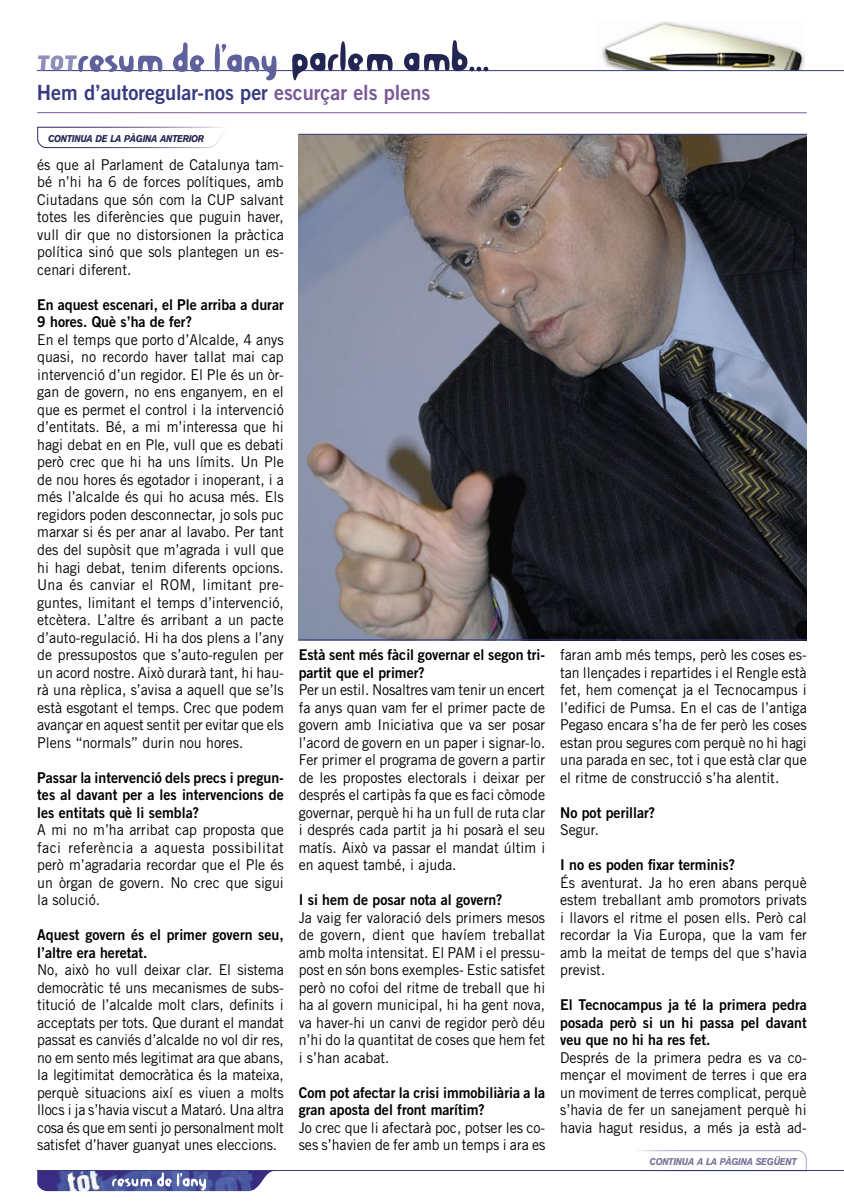
<style>
.page{position:relative;width:844px;height:1201px;background:#fff}
.page>*{position:absolute;margin:0;border:0;box-sizing:border-box;transform-origin:0 0}
.TITULAR_Trade_1_Cols{font:21px "Trade Gothic Bold Two";color:#383b82;scale:.95 1}
.TEXT_Trade_1er{font:14.88px/17.5px "Trade Gothic";color:#000;text-align:justify;scale:.95 1}
.TEXT_Trade_Pregunta{font:14.88px/17.5px "Trade Gothic Bold Two";color:#000;scale:.95 1}
.t1{font:italic 700 9.8px "Akzidenz Grotesk BE";letter-spacing:-.035em;color:#232552;scale:.9 1}
.t2{font:italic 700 9.8px "Akzidenz Grotesk BE";letter-spacing:-.035em;color:#777599;scale:.9 1}
.s1{color:#785995}
</style>
<div class="page">
<img style="left:298px;top:135px;width:508px;height:504px">
<svg style="left:638px;top:1150px;width:169px;height:20px"></svg>
<hr style="left:37px;top:112px;width:769px;height:1px;background:#785995">
<svg style="left:37px;top:126px;width:187px;height:22px"></svg>
<img style="left:37px;top:1171px;width:236px;height:20px">
<hr style="left:37px;top:1170px;width:806px;height:1px;background:#383b82">
<svg style="left:112px;top:1172px;width:94px;height:18px"></svg>
<hr style="left:298px;top:134px;width:508px;height:1px;background:#383b82">
<hr style="left:298px;top:639px;width:508px;height:1px;background:#383b82">
<img style="left:601px;top:22px;width:203px;height:48px">
<hr style="left:37px;top:70px;width:806px;height:1px;background:#383b82">
<svg style="left:38px;top:42px;width:238px;height:38px"></svg>
<svg style="left:292px;top:40px;width:196px;height:40px"></svg>
<p class="TITULAR_Trade_1_Cols" style="left:37px;top:79px;width:415px">Hem d’autoregular-nos per <span class="s1">escurçar els plens</span></p>
<p class="t1" style="left:48px;top:133px;width:175px">CONTINUA DE LA PÀGINA ANTERIOR</p>
<p class="TEXT_Trade_1er" style="left:37px;top:156px;width:261px">és que al Parlament de Catalunya tam&shy;bé n’hi ha 6 de forces polítiques, amb Ciutadans que són com la CUP salvant totes les diferències que puguin haver, vull dir que no distorsionen la pràctica política sinó que sols plantegen un es&shy;cenari diferent.</p>
<p class="TEXT_Trade_Pregunta" style="left:37px;top:295px;width:261px">En aquest escenari, el Ple arriba a durar<br>9 hores. Què s’ha de fer?</p>
<p class="TEXT_Trade_1er" style="left:37px;top:331px;width:261px">En el temps que porto d’Alcalde, 4 anys quasi, no recordo haver tallat mai cap intervenció d’un regidor. El Ple és un òr&shy;gan de govern, no ens enganyem, en el que es permet el control i la intervenció d’entitats. Bé, a mi m’interessa que hi hagi debat en en Ple, vull que es debati però crec que hi ha uns límits. Un Ple de nou hores és egotador i inoperant, i a més l’alcalde és qui ho acusa més. Els regidors poden desconnectar, jo sols puc marxar si és per anar al lavabo. Per tant des del supòsit que m’agrada i vull que hi hagi debat, tenim diferents opcions.<br>Una és canviar el ROM, limitant pre&shy;guntes, limitant el temps d’intervenció, etcètera. L’altre és arribant a un pacte d’auto-regulació. Hi ha dos plens a l’any de pressupostos que s’auto-regulen per un acord nostre. Això durarà tant, hi hau&shy;rà una rèplica, s’avisa a aquell que se’ls està esgotant el temps. Crec que podem avançar en aquest sentit per evitar que els Plens “normals” durin nou hores.</p>
<p class="TEXT_Trade_Pregunta" style="left:37px;top:768px;width:261px;text-align:justify">Passar la intervenció dels precs i pregun&shy;tes al davant per a les intervencions de les entitats què li sembla?</p>
<p class="TEXT_Trade_1er" style="left:37px;top:821px;width:261px">A mi no m’ha arribat cap proposta que faci referència a aquesta possibilitat però m’agradaria recordar que el Ple és un òrgan de govern. No crec que sigui la solució.</p>
<p class="TEXT_Trade_Pregunta" style="left:37px;top:925px;width:261px">Aquest govern és el primer govern seu, l’altre era heretat.</p>
<p class="TEXT_Trade_1er" style="left:37px;top:961px;width:261px">No, això ho vull deixar clar. El sistema democràtic té uns mecanismes de subs&shy;titució de l’alcalde molt clars, definits i acceptats per tots. Que durant el mandat passat es canviés d’alcalde no vol dir res, no em sento més legitimat ara que abans, la legitimitat democràtica és la mateixa, perquè situacions així es viuen a molts llocs i ja s’havia viscut a Mataró. Una altra cosa és que em senti jo personalment molt satisfet d’haver guanyat unes eleccions.</p>
<p class="TEXT_Trade_Pregunta" style="left:298px;top:645px;width:261px">Està sent més fàcil governar el segon tri&shy;partit que el primer?</p>
<p class="TEXT_Trade_1er" style="left:298px;top:681px;width:261px">Per un estil. Nosaltres vam tenir un encert fa anys quan vam fer el primer pacte de govern amb Iniciativa que va ser posar l’acord de govern en un paper i signar-lo.<br>Fer primer el programa de govern a partir de les propostes electorals i deixar per després el cartipàs fa que es faci còmode governar, perquè hi ha un full de ruta clar i després cada partit ja hi posarà el seu matís. Això va passar el mandat últim i en aquest també, i ajuda.</p>
<p class="TEXT_Trade_Pregunta" style="left:298px;top:890px;width:216px">I si hem de posar nota al govern?</p>
<p class="TEXT_Trade_1er" style="left:298px;top:908px;width:261px">Ja vaig fer valoració dels primers mesos de govern, dient que havíem treballat amb molta intensitat. El PAM i el pressu&shy;post en són bons exemples- Estic satisfet però no cofoi del ritme de treball que hi ha al govern municipal, hi ha gent nova, va haver-hi un canvi de regidor però déu n’hi do la quantitat de coses que hem fet i s’han acabat.</p>
<p class="TEXT_Trade_Pregunta" style="left:298px;top:1083px;width:261px">Com pot afectar la crisi immobiliària a la gran aposta del front marítim?</p>
<p class="TEXT_Trade_1er" style="left:298px;top:1118px;width:261px">Jo crec que li afectarà poc, potser les co&shy;ses s’havien de fer amb un temps i ara es</p>
<p class="TEXT_Trade_1er" style="left:560px;top:646px;width:261px">faran amb més temps, però les coses es&shy;tan llençades i repartides i el Rengle està fet, hem començat ja el Tecnocampus i l’edifici de Pumsa. En el cas de l’antiga Pegaso encara s’ha de fer però les coses estan prou segures com perquè no hi hagi una parada en sec, tot i que està clar que el ritme de construcció s’ha alentit.</p>
<p class="TEXT_Trade_Pregunta" style="left:560px;top:803px;width:101px">No pot perillar?</p>
<p class="TEXT_Trade_1er" style="left:560px;top:821px;width:42px">Segur.</p>
<p class="TEXT_Trade_Pregunta" style="left:560px;top:855px;width:185px">I no es poden fixar terminis?</p>
<p class="TEXT_Trade_1er" style="left:560px;top:873px;width:261px">És aventurat. Ja ho eren abans perquè estem treballant amb promotors privats i llavors el ritme el posen ells. Però cal recordar la Via Europa, que la vam fer amb la meitat de temps del que s’havia previst.</p>
<p class="TEXT_Trade_Pregunta" style="left:560px;top:995px;width:261px;text-align:justify">El Tecnocampus ja té la primera pedra posada però si un hi passa pel davant veu que no hi ha res fet.</p>
<p class="TEXT_Trade_1er" style="left:560px;top:1048px;width:261px">Després de la primera pedra es va co&shy;mençar el moviment de terres i que era un moviment de terres complicat, perquè s’havia de fer un sanejament perquè hi havia hagut residus, a més ja està ad-</p>
<p class="t2" style="left:649px;top:1156px;width:165px">CONTINUA A LA PÀGINA SEGÜENT</p>
</div>
